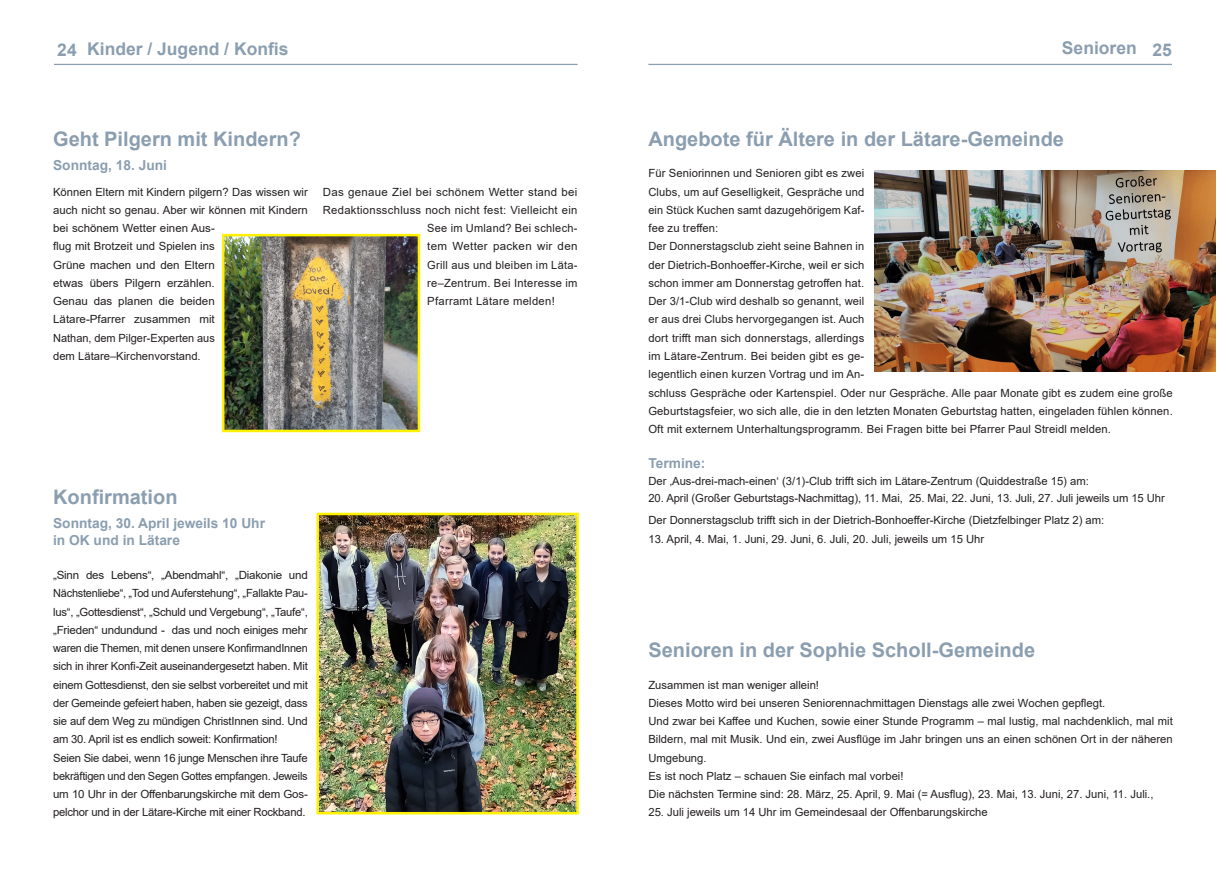
<style>
.page{position:relative;width:1226px;height:872px;background:#fff}
.page>*{position:absolute;margin:0;border:0;box-sizing:border-box;transform-origin:0 0}
.Überschrift{font:700 20px "Arial";color:#8a9eb0}
.t1{font:700 17.5px "Arial";color:#8a9eb0}
.Unterüberschrift{font:700 13.75px "Arial";color:#8a9eb0}
.Fließtext{font:11.25px/18.2px "Arial";color:#231f20;text-align:justify}
.Fließtext-2{font:11.25px "Arial";letter-spacing:.025em;color:#231f20}
.Unterüberschrift-2{font:11.25px "Arial";letter-spacing:-.005em;color:#231f20}
</style>
<div class="page">
<hr style="left:54px;top:64px;width:524px;height:1px;background:#8a9eb0">
<hr style="left:648px;top:64px;width:524px;height:1px;background:#8a9eb0">
<img style="left:319px;top:516px;width:257px;height:295px">
<div style="left:316px;top:513px;width:263px;height:301px;border:2px solid #fff101"></div>
<img style="left:875px;top:171px;width:340px;height:200px">
<img style="left:225px;top:237px;width:192px;height:192px">
<div style="left:222px;top:234px;width:198px;height:198px;border:2px solid #fff101"></div>
<h2 class="t1" style="left:57px;top:37px;width:21px">24</h2>
<p class="t1" style="left:1062px;top:35px;width:111px">Senioren 25</p>
<p class="t1" style="left:87px;top:37px;width:203px">Kinder / Jugend / Konfis</p>
<p class="Überschrift" style="left:53px;top:125px;width:249px">Geht Pilgern mit Kindern?</p>
<p class="Unterüberschrift" style="left:53px;top:155px;width:115px">Sonntag, 18. Juni</p>
<p class="Fließtext" style="left:53px;top:182px;width:256px;text-align:left">Können Eltern mit Kindern pilgern? Das wissen wir auch nicht so genau. Aber wir können mit Kindern bei schönem Wetter einen Aus-<br>flug mit Brotzeit und Spielen ins<br>Grüne machen und den Eltern<br>etwas übers Pilgern erzählen.<br>Genau das planen die beiden<br>Lätare-Pfarrer zusammen mit<br>Nathan, dem Pilger-Experten aus<br>dem Lätare–Kirchenvorstand.</p>
<p class="Fließtext-2" style="left:323px;top:184px;width:256px">Das genaue Ziel bei schönem Wetter stand bei</p>
<p class="Fließtext-2" style="left:323px;top:202px;width:256px">Redaktionsschluss noch nicht fest: Vielleicht ein</p>
<p class="Fließtext-2" style="left:427px;top:220px;width:152px">See im Umland? Bei schlech-</p>
<p class="Fließtext-2" style="left:427px;top:239px;width:152px">tem Wetter packen wir den</p>
<p class="Fließtext-2" style="left:427px;top:257px;width:152px">Grill aus und bleiben im Läta-</p>
<p class="Fließtext-2" style="left:427px;top:275px;width:152px">re–Zentrum. Bei Interesse im</p>
<p class="Fließtext-2" style="left:427px;top:293px;width:129px">Pfarramt Lätare melden!</p>
<p class="Überschrift" style="left:53px;top:482px;width:126px">Konfirmation</p>
<p class="Unterüberschrift" style="left:53px;top:513px;width:213px">Sonntag, 30. April jeweils 10 Uhr</p>
<p class="Unterüberschrift" style="left:53px;top:531px;width:128px">in OK und in Lätare</p>
<p class="Fließtext" style="left:53px;top:566px;width:256px">„Sinn des Lebens“, „Abendmahl“, „Diakonie und Nächstenliebe“, „Tod und Auferstehung“, „Fallakte Pau&shy;lus“, „Gottesdienst“, „Schuld und Vergebung“, „Taufe“, „Frieden“ undundund - das und noch einiges mehr waren die Themen, mit denen unsere KonfirmandInnen sich in ihrer Konfi-Zeit auseinandergesetzt haben. Mit einem Gottesdienst, den sie selbst vorbereitet und mit der Gemeinde gefeiert haben, haben sie gezeigt, dass sie auf dem Weg zu mündigen ChristInnen sind. Und am 30. April ist es endlich soweit: Konfirmation!</p>
<p class="Fließtext" style="left:53px;top:748px;width:256px">Seien Sie dabei, wenn 16 junge Menschen ihre Taufe bekräftigen und den Segen Gottes empfangen. Jeweils um 10 Uhr in der Offenbarungskirche mit dem Gos&shy;pelchor und in der Lätare-Kirche mit einer Rockband.</p>
<p class="Überschrift" style="left:648px;top:125px;width:417px">Angebote für Ältere in der Lätare-Gemeinde</p>
<p class="Fließtext" style="left:648px;top:164px;width:217px">Für Seniorinnen und Senioren gibt es zwei Clubs, um auf Geselligkeit, Gespräche und ein Stück Kuchen samt dazugehörigem Kaf&shy;fee zu treffen:</p>
<p class="Fließtext" style="left:648px;top:237px;width:526px;text-align:left">Der Donnerstagsclub zieht seine Bahnen in<br>der Dietrich-Bonhoeffer-Kirche, weil er sich<br>schon immer am Donnerstag getroffen hat.<br>Der 3/1-Club wird deshalb so genannt, weil<br>er aus drei Clubs hervorgegangen ist. Auch<br>dort trifft man sich donnerstags, allerdings<br>im Lätare-Zentrum. Bei beiden gibt es ge-<br>legentlich einen kurzen Vortrag und im An-<br>schluss Gespräche oder Kartenspiel. Oder nur Gespräche. Alle paar Monate gibt es zudem eine große Geburtstagsfeier, wo sich alle, die in den letzten Monaten Geburtstag hatten, eingeladen fühlen können.<br>Oft mit externem Unterhaltungsprogramm. Bei Fragen bitte bei Pfarrer Paul Streidl melden.</p>
<p class="Unterüberschrift" style="left:648px;top:453px;width:59px">Termine:</p>
<p class="Unterüberschrift-2" style="left:648px;top:473px;width:442px">Der ‚Aus-drei-mach-einen‘ (3/1)-Club trifft sich im Lätare-Zentrum (Quiddestraße 15) am:</p>
<p class="Unterüberschrift-2" style="left:648px;top:490px;width:518px">20. April (Großer Geburtstags-Nachmittag), 11. Mai, 25. Mai, 22. Juni, 13. Juli, 27. Juli jeweils um 15 Uhr</p>
<p class="Fließtext" style="left:648px;top:511px;width:457px">Der Donnerstagsclub trifft sich in der Dietrich-Bonhoeffer-Kirche (Dietzfelbinger Platz 2) am:</p>
<p class="Fließtext" style="left:648px;top:529px;width:337px">13. April, 4. Mai, 1. Juni, 29. Juni, 6. Juli, 20. Juli, jeweils um 15 Uhr</p>
<p class="Überschrift" style="left:648px;top:636px;width:388px">Senioren in der Sophie Scholl-Gemeinde</p>
<p class="Fließtext" style="left:648px;top:675px;width:172px">Zusammen ist man weniger allein!</p>
<p class="Fließtext" style="left:648px;top:693px;width:458px">Dieses Motto wird bei unseren Seniorennachmittagen Dienstags alle zwei Wochen gepflegt.</p>
<p class="Fließtext" style="left:648px;top:712px;width:526px">Und zwar bei Kaffee und Kuchen, sowie einer Stunde Programm – mal lustig, mal nachdenklich, mal mit Bildern, mal mit Musik. Und ein, zwei Ausflüge im Jahr bringen uns an einen schönen Ort in der näheren Umgebung.</p>
<p class="Fließtext" style="left:648px;top:766px;width:257px">Es ist noch Platz – schauen Sie einfach mal vorbei!</p>
<p class="Fließtext" style="left:648px;top:785px;width:507px">Die nächsten Termine sind: 28. März, 25. April, 9. Mai (= Ausflug), 23. Mai, 13. Juni, 27. Juni, 11. Juli.,</p>
<p class="Fließtext" style="left:648px;top:803px;width:341px">25. Juli jeweils um 14 Uhr im Gemeindesaal der Offenbarungskirche</p>
</div>
